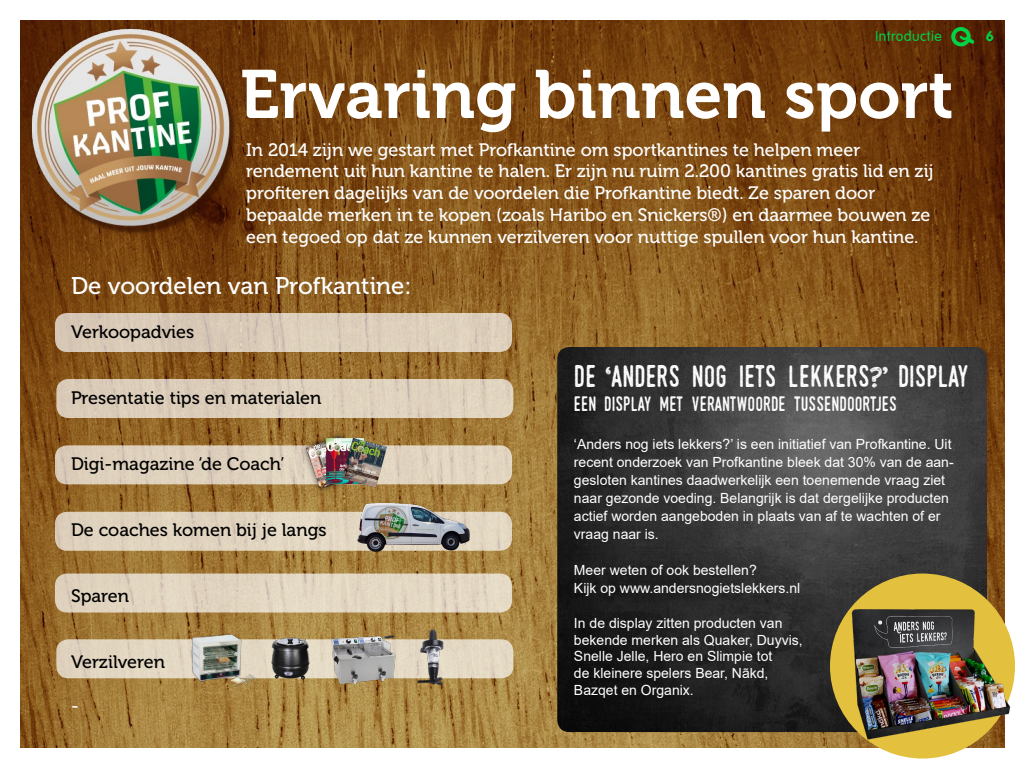
<style>
.page{position:relative;width:1024px;height:768px;background:#fff}
.page>*{position:absolute;margin:0;border:0;box-sizing:border-box;transform-origin:0 0}
.t1{font:68px "Museo 700";color:#fff}
.t2{font:30px "Swistblnk Monthoers";color:#fff}
.t3{font:24px "Museo 500";color:#fff}
.t4{font:20px "Swistblnk Monthoers";color:#fff}
.t5{font:18px/22px "Museo 500";color:#fff}
.t6{font:18px "Museo 500";color:#000}
.t7{font:14px/18px "Arial";color:#fff}
.t8{font:300 14px "VAG Rounded";letter-spacing:.035em;color:#00d246}
.t9{font:14px "VAG Rounded Bold";color:#00d246}
.s1{font-family:"appleberry"}
</style>
<div class="page">
<img style="left:20px;top:20px;width:984px;height:728px">
<img style="left:557px;top:347px;width:430px;height:385px">
<svg style="left:950px;top:26px;width:24px;height:22px"></svg>
<img style="left:31px;top:28px;width:210px;height:210px">
<div style="left:830px;top:574px;width:185px;height:185px;background:#e3c03d;border-radius:50%"></div>
<img style="left:838px;top:605px;width:177px;height:139px">
<div style="left:55px;top:313px;width:457px;height:39px;background:#daccb9;border-radius:12px"></div>
<div style="left:56px;top:379px;width:457px;height:39px;background:#ddcfbb;border-radius:12px"></div>
<div style="left:55px;top:445px;width:457px;height:39px;background:#dfd1bd;border-radius:12px"></div>
<div style="left:55px;top:512px;width:457px;height:39px;background:#e1d4c0;border-radius:12px"></div>
<div style="left:55px;top:574px;width:457px;height:39px;background:#e2d6c1;border-radius:12px"></div>
<div style="left:56px;top:639px;width:457px;height:39px;background:#e3d7c3;border-radius:12px"></div>
<img style="left:188px;top:624px;width:74px;height:74px">
<img style="left:349px;top:465px;width:125px;height:94px">
<img style="left:268px;top:636px;width:46px;height:45px">
<img style="left:324px;top:626px;width:78px;height:60px">
<img style="left:417px;top:629px;width:27px;height:56px">
<img style="left:300px;top:429px;width:87px;height:66px">
<p class="t8" style="left:876px;top:28px;width:68px">Introductie</p>
<p class="t9" style="left:986px;top:28px;width:10px">6</p>
<h1 class="t1" style="left:240px;top:57px;width:715px">Ervaring binnen sport</h1>
<p class="t5" style="left:246px;top:139px;width:689px">In 2014 zijn we gestart met Profkantine om sportkantines te helpen meer rendement uit hun kantine te halen. Er zijn nu ruim 2.200 kantines gratis lid en zij profiteren dagelijks van de voordelen die Profkantine biedt. Ze sparen door bepaalde merken in te kopen (zoals Haribo en Snickers®) en daarmee bouwen ze een tegoed op dat ze kunnen verzilveren voor nuttige spullen voor hun kantine.</p>
<h3 class="t3" style="left:71px;top:273px;width:342px">De voordelen van Profkantine:</h3>
<p class="t6" style="left:71px;top:322px;width:125px">Verkoopadvies</p>
<p class="t6" style="left:71px;top:388px;width:252px">Presentatie tips en materialen</p>
<p class="t6" style="left:71px;top:454px;width:215px">Digi-magazine ‘de Coach’</p>
<p class="t6" style="left:71px;top:520px;width:257px">De coaches komen bij je langs</p>
<p class="t6" style="left:71px;top:586px;width:60px">Sparen</p>
<p class="t6" style="left:71px;top:652px;width:95px">Verzilveren</p>
<p class="t5" style="left:71px;top:695px;width:9px">-</p>
<h2 class="t2" style="left:574px;top:357px;width:397px">DE <span class="s1">‘</span>ANDERS NOG IETS LEKKERS<span class="s1">?’</span> DISPLAY</h2>
<h3 class="t4" style="left:574px;top:391px;width:328px">EEN DISPLAY MET VERANTWOORDE TUSSENDOORTJES.</h3>
<p class="t7" style="left:574px;top:435px;width:381px">‘Anders nog iets lekkers?’ is een initiatief van Profkantine. Uit recent onderzoek van Profkantine bleek dat 30% van de aan&shy;gesloten kantines daadwerkelijk een toenemende vraag ziet naar gezonde voeding. Belangrijk is dat dergelijke producten actief worden aangeboden in plaats van af te wachten of er vraag naar is.</p>
<p class="t7" style="left:574px;top:561px;width:228px">Meer weten of ook bestellen?<br>Kijk op www.andersnogietslekkers.nl</p>
<p class="t7" style="left:574px;top:614px;width:230px;line-height:16.8px">In de display zitten producten van bekende merken als Quaker, Duyvis,<br>Snelle Jelle, Hero en Slimpie tot<br>de kleinere spelers Bear, Nãkd,<br>Bazqet en Organix.</p>
</div>
